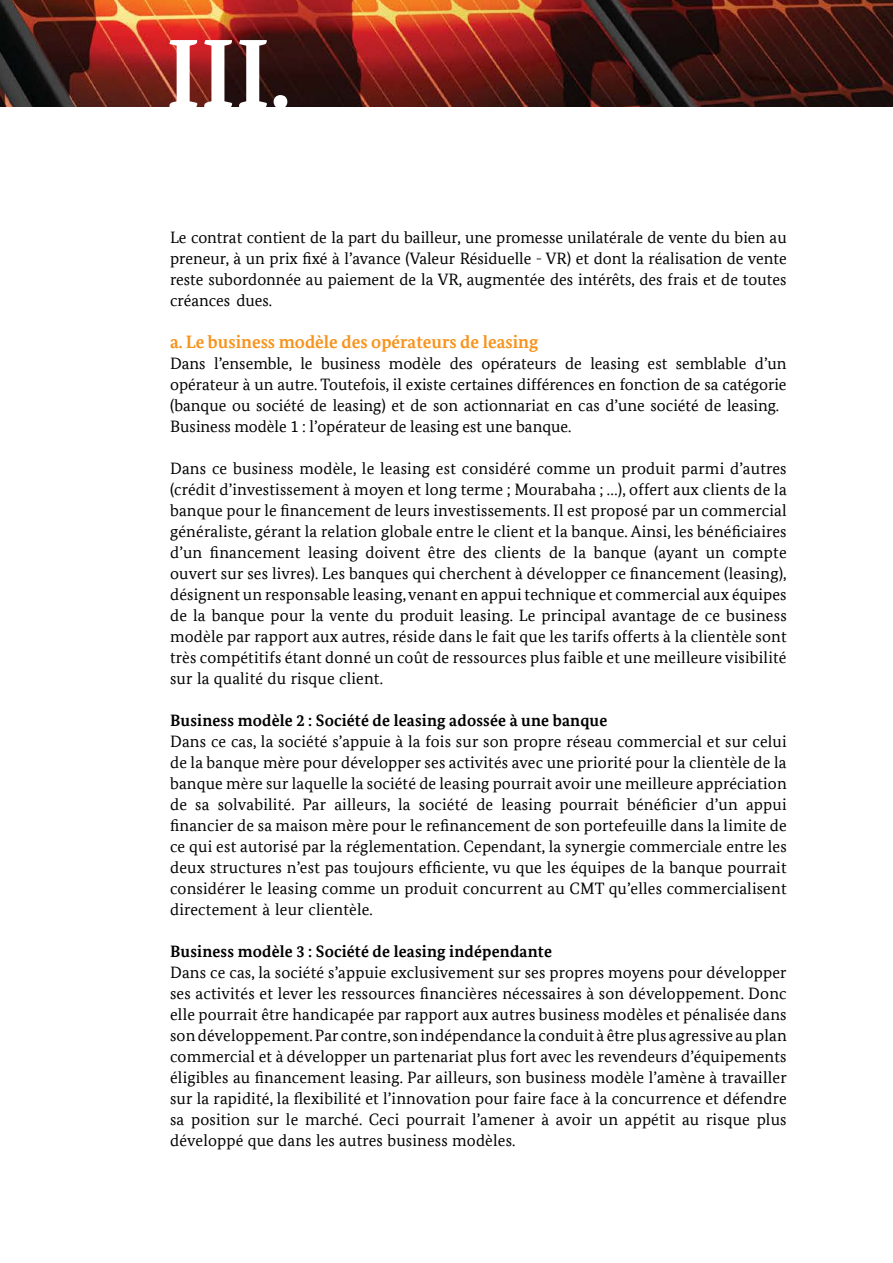
<style>
.page{position:relative;width:893px;height:1263px;background:#fff}
.page>*{position:absolute;margin:0;border:0;box-sizing:border-box;transform-origin:0 0}
.t1{font:700 97.2px "Bundes Serif Office T";color:#fff}
.t2{font:700 18px "Bundes Serif Office T";color:#f7941e}
.t3{font:16.5px/21px "Bundes Serif Office T";color:#000;text-align:justify}
.t4{font:700 16.5px "Bundes Serif Office T";letter-spacing:.01em;color:#000}
</style>
<div class="page">
<img style="left:0;top:0;width:893px;height:106px">
<h1 class="t1" style="left:166px;top:17px;width:126px">III.</h1>
<p class="t3" style="left:170px;top:227px;width:618px">Le contrat contient de la part du bailleur, une promesse unilatérale de vente du bien au preneur, à un prix fixé à l’avance (Valeur Résiduelle - VR) et dont la réalisation de vente reste subordonnée au paiement de la VR, augmentée des intérêts, des frais et de toutes créances dues.</p>
<p class="t2" style="left:170px;top:331px;width:370px">a. Le business modèle des opérateurs de leasing</p>
<p class="t3" style="left:170px;top:353px;width:618px;text-align:left">Dans l’ensemble, le business modèle des opérateurs de leasing est semblable d’un opérateur à un autre. Toutefois, il existe certaines différences en fonction de sa catégorie (banque ou société de leasing) et de son actionnariat en cas d’une société de leasing.<br>Business modèle 1 : l’opérateur de leasing est une banque.</p>
<p class="t3" style="left:170px;top:458px;width:618px">Dans ce business modèle, le leasing est considéré comme un produit parmi d’autres (crédit d’investissement à moyen et long terme ; Mourabaha ; …), offert aux clients de la banque pour le financement de leurs investissements. Il est proposé par un commercial généraliste, gérant la relation globale entre le client et la banque. Ainsi, les bénéficiaires d’un financement leasing doivent être des clients de la banque (ayant un compte ouvert sur ses livres). Les banques qui cherchent à développer ce financement (leasing), désignent un responsable leasing, venant en appui technique et commercial aux équipes de la banque pour la vente du produit leasing. Le principal avantage de ce business modèle par rapport aux autres, réside dans le fait que les tarifs offerts à la clientèle sont très compétitifs étant donné un coût de ressources plus faible et une meilleure visibilité sur la qualité du risque client.</p>
<p class="t4" style="left:170px;top:711px;width:439px">Business modèle 2 : Société de leasing adossée à une banque</p>
<p class="t3" style="left:170px;top:731px;width:618px">Dans ce cas, la société s’appuie à la fois sur son propre réseau commercial et sur celui de la banque mère pour développer ses activités avec une priorité pour la clientèle de la banque mère sur laquelle la société de leasing pourrait avoir une meilleure appréciation de sa solvabilité. Par ailleurs, la société de leasing pourrait bénéficier d’un appui financier de sa maison mère pour le refinancement de son portefeuille dans la limite de ce qui est autorisé par la réglementation. Cependant, la synergie commerciale entre les deux structures n’est pas toujours efficiente, vu que les équipes de la banque pourrait considérer le leasing comme un produit concurrent au CMT qu’elles commercialisent directement à leur clientèle.</p>
<p class="t4" style="left:170px;top:942px;width:383px">Business modèle 3 : Société de leasing indépendante</p>
<p class="t3" style="left:170px;top:962px;width:618px">Dans ce cas, la société s’appuie exclusivement sur ses propres moyens pour développer ses activités et lever les ressources financières nécessaires à son développement. Donc elle pourrait être handicapée par rapport aux autres business modèles et pénalisée dans son développement. Par contre, son indépendance la conduit à être plus agressive au plan commercial et à développer un partenariat plus fort avec les revendeurs d’équipements éligibles au financement leasing. Par ailleurs, son business modèle l’amène à travailler sur la rapidité, la flexibilité et l’innovation pour faire face à la concurrence et défendre sa position sur le marché. Ceci pourrait l’amener à avoir un appétit au risque plus développé que dans les autres business modèles.</p>
</div>
